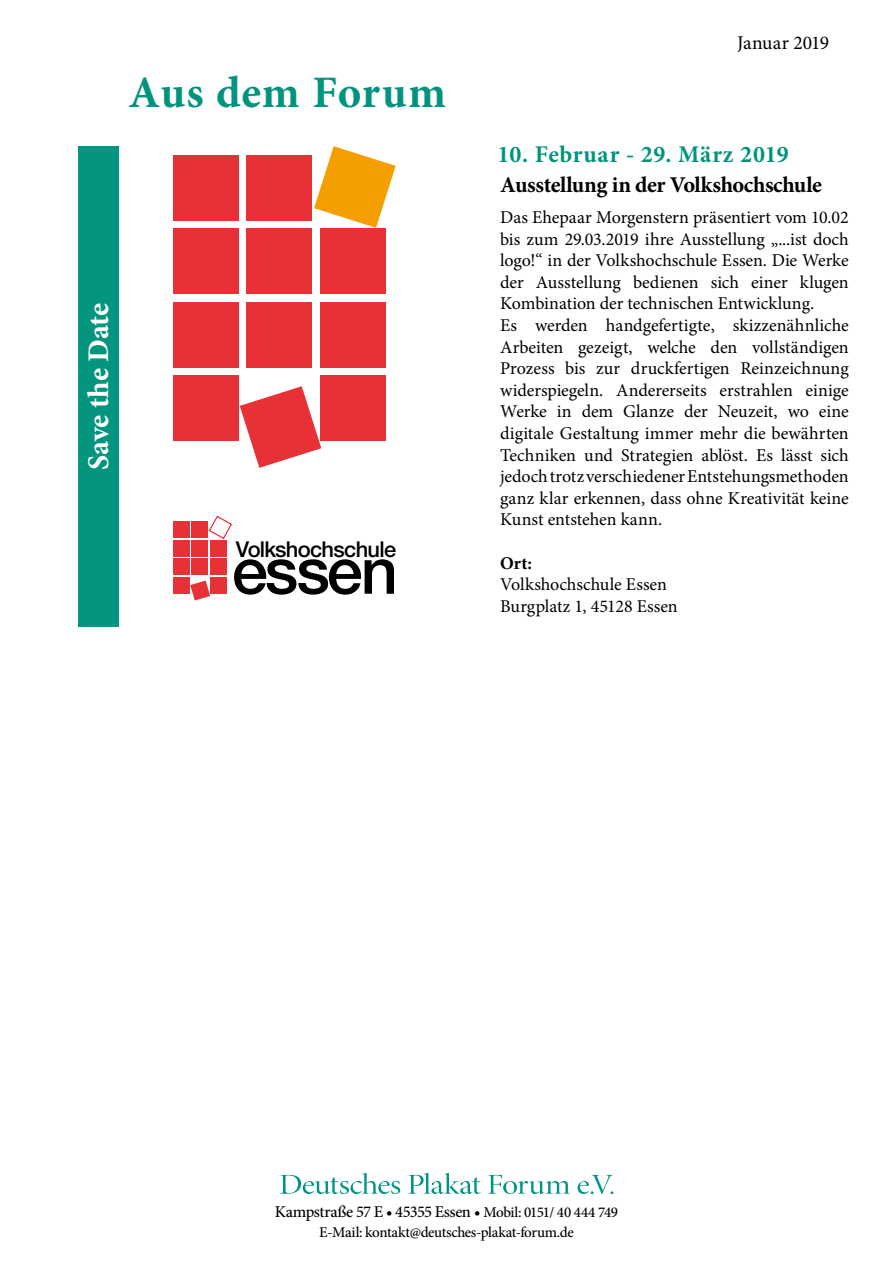
<style>
.page{position:relative;width:893px;height:1263px;background:#fff}
.page>*{position:absolute;margin:0;border:0;box-sizing:border-box;transform-origin:0 0}
.t1{font:500 64.8px "Helvetica Neue";letter-spacing:-.04em;color:#000}
.t2{font:700 45px "Minion Pro";letter-spacing:.015em;color:#00947d}
.t3{font:700 30px "Minion Pro";letter-spacing:-.01em;color:#fff}
.t4{font:700 24px "Minion Pro";letter-spacing:.025em;color:#00947d}
.t5{font:700 22.5px "Minion Pro";letter-spacing:-.02em;color:#000}
.t6{font:500 21.9px "Helvetica Neue";letter-spacing:-.03em;color:#000}
.t7{font:19.5px "Minion Pro";letter-spacing:-.005em;color:#000}
.t8{font:18px/21.6px "Minion Pro";letter-spacing:-.005em;color:#000}
.t9{font:700 18px "Minion Pro";color:#000}
.t10{font:500 16.5px "Minion Pro";letter-spacing:-.025em;color:#000}
.t11{font:500 15px "Minion Pro";letter-spacing:-.025em;color:#000}
.s1{font-size:15px}
</style>
<div class="page">
<svg style="left:280px;top:1174px;width:120px;height:20px"></svg>
<svg style="left:408px;top:1174px;width:73px;height:20px"></svg>
<svg style="left:488px;top:1175px;width:82px;height:19px"></svg>
<svg style="left:578px;top:1175px;width:35px;height:19px"></svg>
<div style="left:79px;top:146px;width:40px;height:480px;background:#00947d"></div>
<div style="left:247px;top:155px;width:65px;height:65px;background:#e73137"></div>
<div style="left:174px;top:155px;width:65px;height:65px;background:#e73137"></div>
<svg style="left:240px;top:386px;width:81px;height:82px"></svg>
<div style="left:247px;top:229px;width:65px;height:65px;background:#e73137"></div>
<div style="left:174px;top:229px;width:65px;height:65px;background:#e73137"></div>
<div style="left:320px;top:229px;width:65px;height:65px;background:#e73137"></div>
<div style="left:247px;top:302px;width:65px;height:65px;background:#e73137"></div>
<div style="left:174px;top:302px;width:65px;height:65px;background:#e73137"></div>
<div style="left:320px;top:302px;width:65px;height:65px;background:#e73137"></div>
<div style="left:174px;top:376px;width:65px;height:65px;background:#e73137"></div>
<div style="left:320px;top:376px;width:65px;height:65px;background:#e73137"></div>
<svg style="left:314px;top:146px;width:82px;height:82px"></svg>
<div style="left:173px;top:521px;width:16px;height:17px;background:#e73137"></div>
<div style="left:192px;top:540px;width:16px;height:16px;background:#e73137"></div>
<div style="left:192px;top:521px;width:16px;height:17px;background:#e73137"></div>
<div style="left:173px;top:540px;width:16px;height:16px;background:#e73137"></div>
<div style="left:173px;top:559px;width:16px;height:16px;background:#e73137"></div>
<div style="left:210px;top:540px;width:16px;height:16px;background:#e73137"></div>
<div style="left:192px;top:559px;width:16px;height:16px;background:#e73137"></div>
<div style="left:210px;top:559px;width:16px;height:16px;background:#e73137"></div>
<div style="left:173px;top:577px;width:16px;height:16px;background:#e73137"></div>
<svg style="left:190px;top:580px;width:20px;height:20px"></svg>
<div style="left:210px;top:577px;width:16px;height:16px;background:#e73137"></div>
<svg style="left:208px;top:515px;width:24px;height:24px"></svg>
<h2 class="t2" style="left:129px;top:61px;width:319px">Aus dem Forum</h2>
<h3 class="t3" style="left:78px;top:470px;width:168px;rotate:-90deg">Save the Date</h3>
<p class="t6" style="left:236px;top:532px;width:162px">Volkshochschule</p>
<h1 class="t1" style="left:232px;top:518px;width:168px">essen</h1>
<p class="t7" style="left:737px;top:30px;width:94px">Januar 2019</p>
<h3 class="t4" style="left:498px;top:138px;width:293px">10. Februar - 29. März 2019</h3>
<p class="t5" style="left:500px;top:169px;width:323px">Ausstellung in der Volkshochschule</p>
<p class="t8" style="left:500px;top:206px;width:350px">Das Ehepaar Morgenstern präsentiert vom 10.02 bis zum 29.03.2019 ihre Ausstellung „...ist doch logo!“ in der Volkshochschule Essen. Die Werke der Ausstellung bedienen sich einer klugen Kombination der technischen Entwicklung.<br>Es werden handgefertigte, skizzenähnliche Arbeiten gezeigt, welche den vollständigen Prozess bis zur druckfertigen Reinzeichnung widerspiegeln. Andererseits erstrahlen einige Werke in dem Glanze der Neuzeit, wo eine digitale Gestaltung immer mehr die bewährten Techniken und Strategien ablöst. Es lässt sich jedoch trotz verschiedener Entstehungsmethoden ganz klar erkennen, dass ohne Kreativität keine Kunst entstehen kann.</p>
<p class="t9" style="left:500px;top:550px;width:34px">Ort:</p>
<p class="t8" style="left:500px;top:574px;width:179px">Volkshochschule Essen<br>Burgplatz 1, 45128 Essen</p>
<p class="t10" style="left:275px;top:1200px;width:345px">Kampstraße 57 E • 45355 Essen • <span class="s1">Mobil: 0151/ 40 444 749</span></p>
<p class="t11" style="left:319px;top:1221px;width:256px">E-Mail: kontakt@deutsches-plakat-forum.de</p>
</div>
